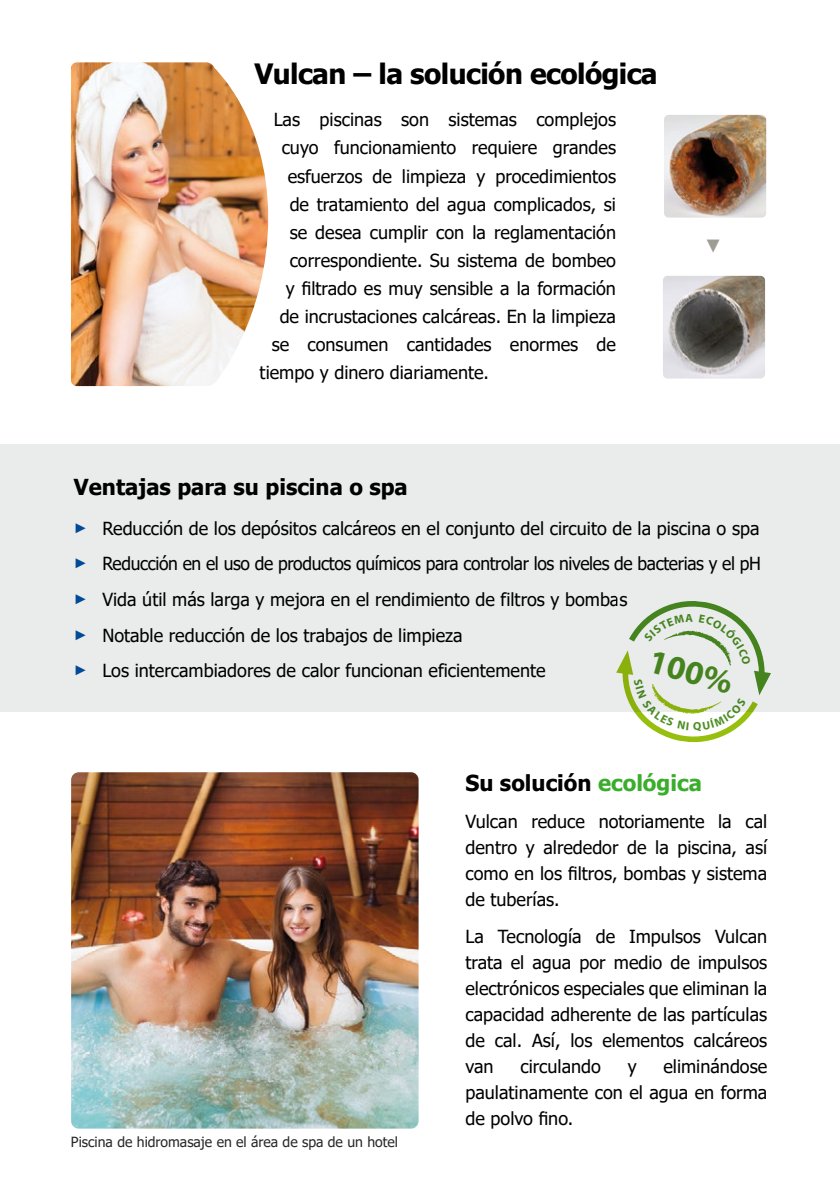
<style>
.page{position:relative;width:840px;height:1191px;background:#fff}
.page>*{position:absolute;margin:0;border:0;box-sizing:border-box;transform-origin:0 0}
.t1{font:700 33.8px "Myriad Pro";color:#4c8f22}
.t2{font:700 28px "Tahoma";letter-spacing:-.02em;color:#000}
.t3{font:700 22px "Tahoma";color:#000}
.t4{font:18px/26px "Tahoma";color:#000;text-align:justify}
.t5{font:700 18px "Arial";color:#9d9c95}
.t6{font:14px "Tahoma";color:#282829}
.s1{font-family:"Arial";font-weight:700;font-size:14px;color:#004a98}
.s2{color:#3aad2c}
</style>
<div class="page">
<div style="left:0;top:444px;width:839px;height:267px;background:#eaebeb"></div>
<img style="left:71px;top:62px;width:197px;height:324px">
<img style="left:71px;top:772px;width:347px;height:356px">
<img style="left:663px;top:276px;width:101px;height:102px">
<img style="left:664px;top:115px;width:101px;height:103px">
<svg style="left:615px;top:601px;width:155px;height:142px"></svg>
<h2 class="t2" style="left:254px;top:54px;width:404px">Vulcan – la solución ecológica</h2>
<p class="t4" style="left:273px;top:108px;width:343px">Las piscinas son sistemas complejos</p>
<p class="t4" style="left:281px;top:136px;width:336px">cuyo funcionamiento requiere grandes</p>
<p class="t4" style="left:287px;top:164px;width:329px">esfuerzos de limpieza y procedimientos</p>
<p class="t4" style="left:289px;top:192px;width:327px">de tratamiento del agua complicados, si</p>
<p class="t4" style="left:289px;top:220px;width:328px">se desea cumplir con la reglamentación</p>
<p class="t4" style="left:289px;top:248px;width:328px">correspondiente. Su sistema de bombeo</p>
<p class="t4" style="left:285px;top:276px;width:332px">y filtrado es muy sensible a la formación</p>
<p class="t4" style="left:279px;top:304px;width:338px">de incrustaciones calcáreas. En la limpieza</p>
<p class="t4" style="left:271px;top:332px;width:346px">se consumen cantidades enormes de</p>
<p class="t4" style="left:259px;top:360px;width:231px">tiempo y dinero diariamente.</p>
<p class="t5" style="left:725px;top:237px;width:20px;rotate:90deg">►</p>
<p class="t3" style="left:74px;top:471px;width:335px">Ventajas para su piscina o spa</p>
<p class="t4" style="left:74px;top:511px;width:688px;line-height:35.6px;text-align:left"><span class="s1">►</span> Reducción de los depósitos calcáreos en el conjunto del circuito de la piscina o spa <span class="s1">►</span> Reducción en el uso de productos químicos para controlar los niveles de bacterias y el pH <span class="s1">►</span> Vida útil más larga y mejora en el rendimiento de filtros y bombas<br><span class="s1">►</span> Notable reducción de los trabajos de limpieza<br><span class="s1">►</span> Los intercambiadores de calor funcionan eficientemente</p>
<h1 class="t1" style="left:655px;top:638px;width:87px;rotate:16deg">100%</h1>
<p class="t6" style="left:71px;top:1132px;width:328px">Piscina de hidromasaje en el área de spa de un hotel</p>
<p class="t3" style="left:465px;top:767px;width:238px">Su solución <span class="s2">ecológica</span></p>
<p class="t4" style="left:465px;top:809px;width:303px">Vulcan reduce notoriamente la cal dentro y alrededor de la piscina, así como en los filtros, bombas y sistema de tuberías.</p>
<p class="t4" style="left:465px;top:924px;width:303px">La Tecnología de Impulsos Vulcan trata el agua por medio de impulsos electrónicos especiales que eliminan la capacidad adherente de las partículas de cal. Así, los elementos calcáreos van</p>
<p class="t4" style="left:465px;top:1054px;width:303px;text-indent:198px">eliminándose paulatinamente con el agua en forma de polvo fino.</p>
<p class="t4" style="left:520px;top:1054px;width:82px">circulando</p>
<p class="t4" style="left:627px;top:1054px;width:10px">y</p>
</div>
